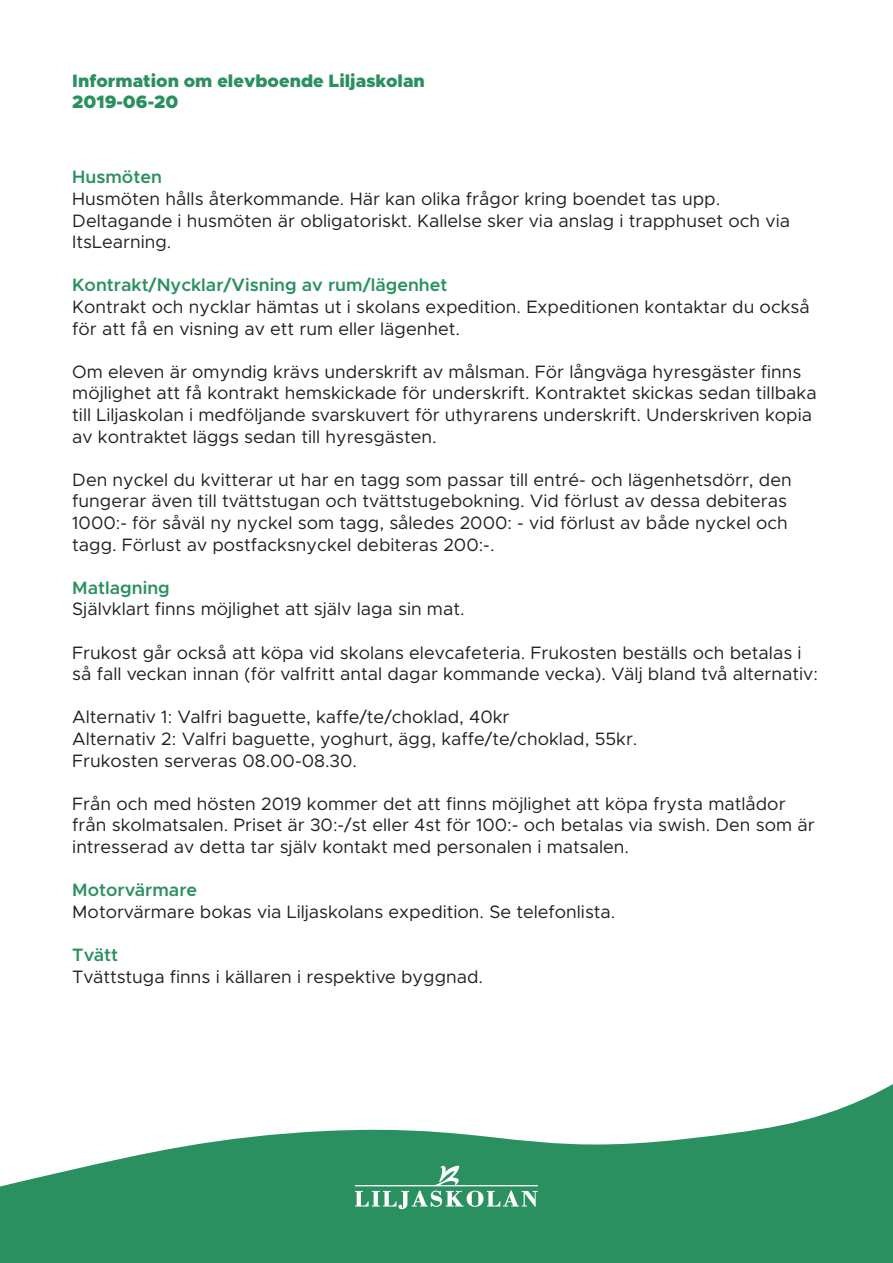
<style>
.page{position:relative;width:893px;height:1263px;background:#fff}
.page>*{position:absolute;margin:0;border:0;box-sizing:border-box;transform-origin:0 0}
.t1{font:18px/21.6px "Metropolis";color:#231f20}
.t2{font:600 18px "Metropolis";color:#2b9060}
.t3{font:900 18px "Metropolis";color:#2b9060}
</style>
<div class="page">
<svg style="left:0;top:1084px;width:893px;height:179px;fill:#2b9060"></svg>
<svg style="left:355px;top:1165px;width:183px;height:44px;background:#53a47e"></svg>
<p class="t3" style="left:72px;top:69px;width:354px">Information om elevboende Liljaskolan</p>
<p class="t3" style="left:72px;top:90px;width:108px">2019-06-20</p>
<p class="t2" style="left:72px;top:166px;width:91px">Husmöten</p>
<p class="t1" style="left:72px;top:188px;width:719px">Husmöten hålls återkommande. Här kan olika frågor kring boendet tas upp.<br>Deltagande i husmöten är obligatoriskt. Kallelse sker via anslag i trapphuset och via<br>ItsLearning.</p>
<p class="t2" style="left:72px;top:274px;width:377px">Kontrakt/Nycklar/Visning av rum/lägenhet</p>
<p class="t1" style="left:72px;top:296px;width:739px">Kontrakt och nycklar hämtas ut i skolans expedition. Expeditionen kontaktar du också för att få en visning av ett rum eller lägenhet.</p>
<p class="t1" style="left:72px;top:361px;width:746px">Om eleven är omyndig krävs underskrift av målsman. För långväga hyresgäster finns möjlighet att få kontrakt hemskickade för underskrift. Kontraktet skickas sedan tillbaka till Liljaskolan i medföljande svarskuvert för uthyrarens underskrift. Underskriven kopia av kontraktet läggs sedan till hyresgästen.</p>
<p class="t1" style="left:72px;top:469px;width:721px">Den nyckel du kvitterar ut har en tagg som passar till entré- och lägenhetsdörr, den fungerar även till tvättstugan och tvättstugebokning. Vid förlust av dessa debiteras 1000:- för såväl ny nyckel som tagg, således 2000: - vid förlust av både nyckel och tagg. Förlust av postfacksnyckel debiteras 200:-.</p>
<p class="t2" style="left:72px;top:576px;width:99px">Matlagning</p>
<p class="t1" style="left:72px;top:598px;width:394px">Självklart finns möjlighet att själv laga sin mat.</p>
<p class="t1" style="left:72px;top:642px;width:747px">Frukost går också att köpa vid skolans elevcafeteria. Frukosten beställs och betalas i så fall veckan innan (för valfritt antal dagar kommande vecka). Välj bland två alternativ:</p>
<p class="t1" style="left:72px;top:706px;width:439px">Alternativ 1: Valfri baguette, kaffe/te/choklad, 40kr</p>
<p class="t1" style="left:72px;top:728px;width:567px">Alternativ 2: Valfri baguette, yoghurt, ägg, kaffe/te/choklad, 55kr.</p>
<p class="t1" style="left:72px;top:750px;width:286px">Frukosten serveras 08.00-08.30.</p>
<p class="t1" style="left:72px;top:793px;width:744px">Från och med hösten 2019 kommer det att finns möjlighet att köpa frysta matlådor från skolmatsalen. Priset är 30:-/st eller 4st för 100:- och betalas via swish. Den som är intresserad av detta tar själv kontakt med personalen i matsalen.</p>
<p class="t2" style="left:72px;top:879px;width:126px">Motorvärmare</p>
<p class="t1" style="left:72px;top:901px;width:545px">Motorvärmare bokas via Liljaskolans expedition. Se telefonlista.</p>
<p class="t2" style="left:72px;top:943px;width:47px">Tvätt</p>
<p class="t1" style="left:72px;top:966px;width:412px">Tvättstuga finns i källaren i respektive byggnad.</p>
</div>
